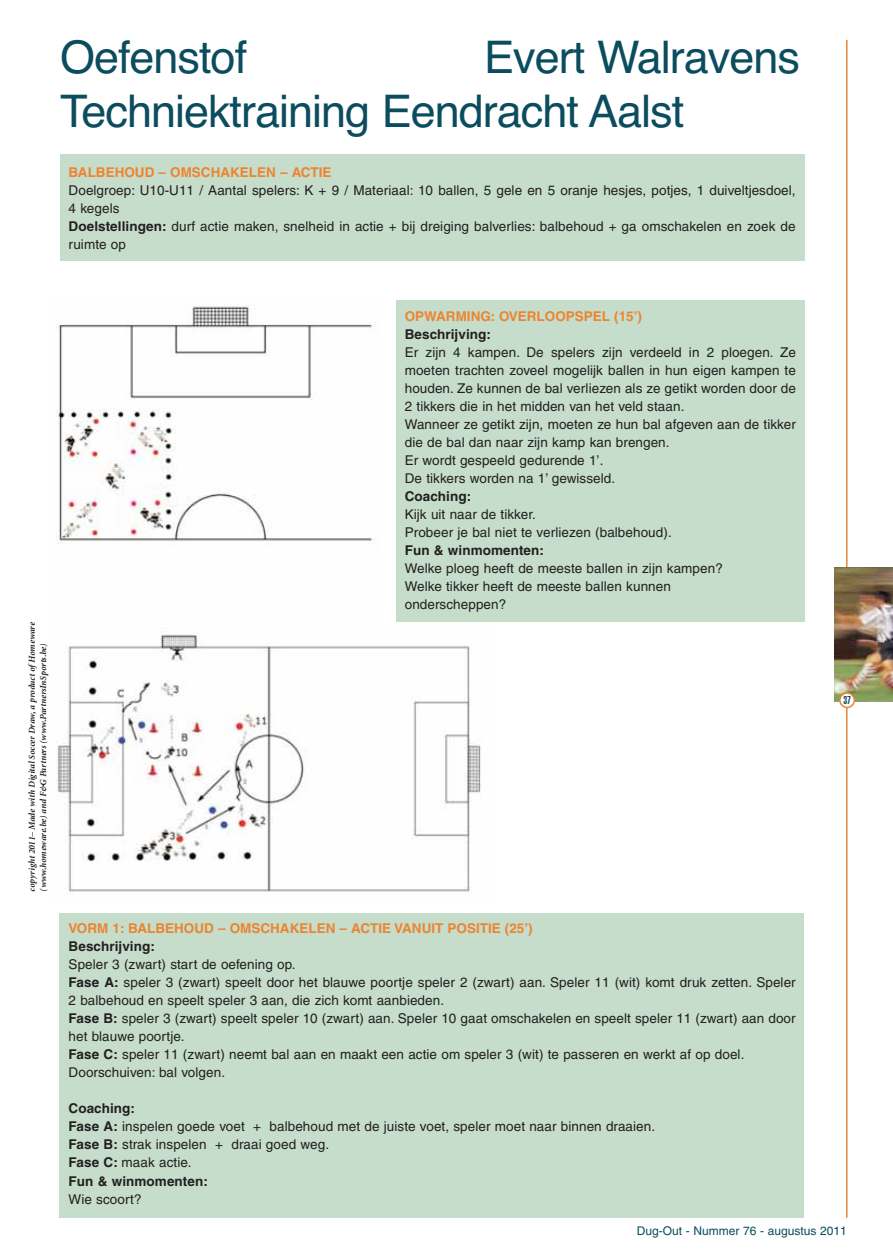
<style>
.page{position:relative;width:893px;height:1260px;background:#fff}
.page>*{position:absolute;margin:0;border:0;box-sizing:border-box;transform-origin:0 0}
.t1{font:45px/54px "Helvetica CE";letter-spacing:-.02em;color:#0b4c5f}
.t2{font:13.5px/18px "Helvetica";letter-spacing:.005em;color:#231f20}
.t3{font:700 13.5px "Helvetica";color:#ec8430}
.t4{font:700 13.5px "Helvetica";letter-spacing:.005em;color:#231f20}
.t5{font:12px "Helvetica";color:#0b4c5f}
.t6{font:900 extra-condensed 11.25px "Helvetica";color:#0b4c5f}
.t7{font:italic 700 9px/11.2px "Minion";color:#231f20}
.s1{font-weight:700}
</style>
<div class="page">
<div style="left:60px;top:155px;width:744px;height:106px;background:#c5ddca"></div>
<div style="left:396px;top:300px;width:408px;height:321px;background:#c5ddca"></div>
<img style="left:56px;top:306px;width:320px;height:238px">
<img style="left:56px;top:634px;width:425px;height:258px">
<div style="left:60px;top:913px;width:744px;height:305px;background:#c5ddca"></div>
<hr style="left:846px;top:40px;width:1px;height:1178px;background:#ec8430">
<img style="left:834px;top:567px;width:59px;height:135px">
<svg style="left:839px;top:692px;width:16px;height:16px"></svg>
<h1 class="t1" style="left:60px;top:34px;width:189px">Oefenstof</h1>
<h1 class="t1" style="left:60px;top:34px;width:741px;text-indent:424px">Evert Walravens<br>Techniektraining Eendracht Aalst</h1>
<p class="t3" style="left:69px;top:168px;width:265px">BALBEHOUD – OMSCHAKELEN – ACTIE</p>
<p class="t2" style="left:69px;top:183px;width:729px">Doelgroep: U10-U11 / Aantal spelers: K + 9 / Materiaal: 10 ballen, 5 gele en 5 oranje hesjes, potjes, 1 duiveltjesdoel, 4 kegels<br><span class="s1">Doelstellingen:</span> durf actie maken, snelheid in actie + bij dreiging balverlies: balbehoud + ga omschakelen en zoek de ruimte op</p>
<p class="t7" style="left:27px;top:891px;width:271px;rotate:-90deg">copyright 2011– Made with Digital Soccer Draw, a product of Homeware (www.homeware.be) and F&amp;G Partners (www.PartnersInSports.be)</p>
<p class="t3" style="left:405px;top:312px;width:239px">OPWARMING: OVERLOOPSPEL (15’)</p>
<p class="t4" style="left:405px;top:330px;width:88px">Beschrijving:</p>
<p class="t2" style="left:405px;top:345px;width:393px">Er zijn 4 kampen. De spelers zijn verdeeld in 2 ploegen. Ze moeten trachten zoveel mogelijk ballen in hun eigen kampen te houden. Ze kunnen de bal verliezen als ze getikt worden door de 2 tikkers die in het midden van het veld staan.<br>Wanneer ze getikt zijn, moeten ze hun bal afgeven aan de tikker die de bal dan naar zijn kamp kan brengen.<br>Er wordt gespeeld gedurende 1’.<br>De tikkers worden na 1’ gewisseld.</p>
<p class="t4" style="left:405px;top:492px;width:68px">Coaching:</p>
<p class="t2" style="left:405px;top:507px;width:268px">Kijk uit naar de tikker.<br>Probeer je bal niet te verliezen (balbehoud).</p>
<p class="t4" style="left:405px;top:546px;width:141px">Fun &amp; winmomenten:</p>
<p class="t2" style="left:405px;top:561px;width:320px">Welke ploeg heeft de meeste ballen in zijn kampen?<br>Welke tikker heeft de meeste ballen kunnen onderscheppen?</p>
<p class="t6" style="left:843px;top:696px;width:9px">37</p>
<p class="t3" style="left:69px;top:924px;width:466px">VORM 1: BALBEHOUD – OMSCHAKELEN – ACTIE VANUIT POSITIE (25’)</p>
<p class="t4" style="left:69px;top:942px;width:88px">Beschrijving:</p>
<p class="t2" style="left:69px;top:957px;width:729px">Speler 3 (zwart) start de oefening op.<br><span class="s1">Fase A:</span> speler 3 (zwart) speelt door het blauwe poortje speler 2 (zwart) aan. Speler 11 (wit) komt druk zetten. Speler 2 balbehoud en speelt speler 3 aan, die zich komt aanbieden.<br><span class="s1">Fase B:</span> speler 3 (zwart) speelt speler 10 (zwart) aan. Speler 10 gaat omschakelen en speelt speler 11 (zwart) aan door het blauwe poortje.<br><span class="s1">Fase C:</span> speler 11 (zwart) neemt bal aan en maakt een actie om speler 3 (wit) te passeren en werkt af op doel.<br>Doorschuiven: bal volgen.</p>
<p class="t2" style="left:69px;top:1101px;width:588px"><span class="s1">Coaching:<br>Fase A:</span> inspelen goede voet + balbehoud met de juiste voet, speler moet naar binnen draaien.<br><span class="s1">Fase B:</span> strak inspelen + draai goed weg.<br><span class="s1">Fase C:</span> maak actie.<br><span class="s1">Fun &amp; winmomenten:</span></p>
<p class="t2" style="left:69px;top:1191px;width:74px">Wie scoort?</p>
<p class="t5" style="left:637px;top:1226px;width:212px">Dug-Out - Nummer 76 - augustus 2011</p>
</div>
